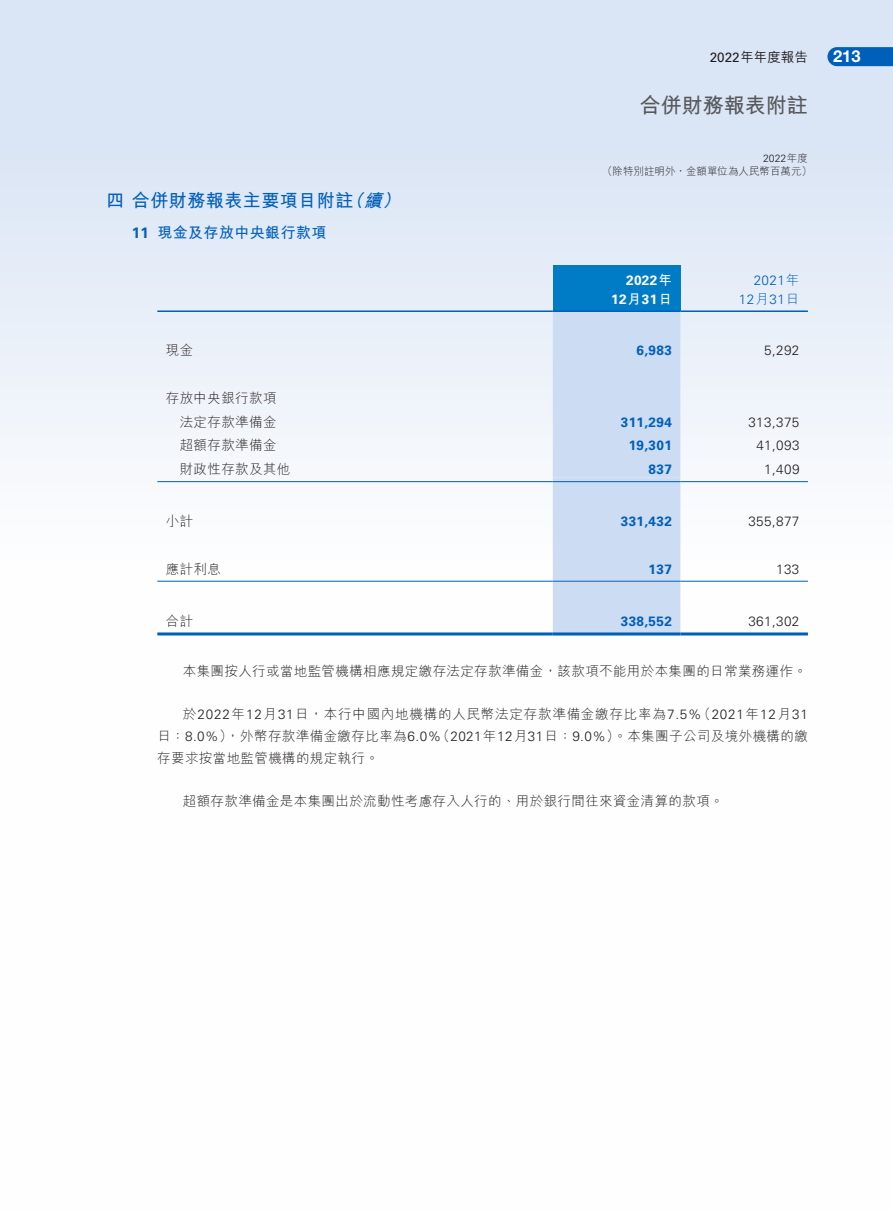
<style>
.page{position:relative;width:893px;height:1212px;background:#fff}
.page>*{position:absolute;margin:0;border:0;box-sizing:border-box;transform-origin:0 0}
.t1{font:700 21px "M Hei HK";color:#57585a}
.t2{font:700 18px "M Hei HK";letter-spacing:.03em;color:#005fb9}
.t3{font:700 16.5px "Helvetica Neue LT Std";color:#fff}
.t4{font:700 15px "M Hei HK";letter-spacing:.03em;color:#005fb9}
.t5{font:300 13.5px/21.8px "M Hei HK";letter-spacing:.03em;color:#231f20;text-align:right}
.t6{font:300 13.5px "Univers LT Std";letter-spacing:.03em;color:#231f20}
.t7{font:700 13.5px "Univers LT Std";letter-spacing:.03em;color:#005fb9}
.t8{font:700 13.5px/19.5px "Univers LT Std";letter-spacing:.03em;color:#fff;text-align:right}
.t9{font:300 13.5px/19.5px "Univers LT Std";letter-spacing:.03em;color:#005fb9;text-align:right}
.t10{font:500 13.5px "M Hei HK";color:#231f20}
.t11{font:300 10.5px "M Hei HK";color:#231f20}
.t12{font:300 10.5px "Univers LT Std";color:#231f20}
.s1{font-family:"Univers LT Std";font-weight:400}
.s2{font-style:italic}
.s3{font-family:"Univers LT Std"}
.s4{font-family:"M Hei HK"}
</style>
<div class="page">
<div style="left:0;top:0;width:893px;height:1212px;background:linear-gradient(to bottom,#dee8f6,#fff)"></div>
<svg style="left:827px;top:47px;width:66px;height:19px"></svg>
<div style="left:553px;top:265px;width:127px;height:46px;background:#007cc7"></div>
<div style="left:553px;top:312px;width:127px;height:320px;background:#ccdcf2"></div>
<hr style="left:157px;top:310px;width:396px;height:2px;background:#005fb9">
<hr style="left:553px;top:310px;width:127px;height:2px;background:#005fb9">
<hr style="left:680px;top:310px;width:128px;height:2px;background:#005fb9">
<hr style="left:157px;top:481px;width:396px;height:1px;background:#005fb9">
<hr style="left:553px;top:481px;width:127px;height:1px;background:#005fb9">
<hr style="left:680px;top:481px;width:128px;height:1px;background:#005fb9">
<hr style="left:157px;top:581px;width:396px;height:1px;background:#005fb9">
<hr style="left:553px;top:581px;width:127px;height:1px;background:#005fb9">
<hr style="left:680px;top:581px;width:128px;height:1px;background:#005fb9">
<hr style="left:157px;top:632px;width:396px;height:3px;background:#005fb9">
<hr style="left:553px;top:632px;width:127px;height:3px;background:#005fb9">
<hr style="left:680px;top:632px;width:128px;height:3px;background:#005fb9">
<p class="t10" style="left:710px;top:47px;width:100px"><span class="s1">2022</span>年年度報告</p>
<p class="t3" style="left:833px;top:46px;width:29px">213</p>
<h1 class="t1" style="left:640px;top:90px;width:170px">合併財務報表附註</h1>
<h2 class="t2" style="left:106px;top:188px;width:301px">四合併財務報表主要項目附註<span class="s2">（續）</span></h2>
<p class="t4" style="left:132px;top:221px;width:196px"><span class="s3">11</span> 現金及存放中央銀行款項</p>
<p class="t12" style="left:763px;top:152px;width:46px">2022<span class="s4">年度</span></p>
<p class="t11" style="left:602px;top:166px;width:211px">（除特別註明外，金額單位為人民幣百萬元）</p>
<p class="t8" style="left:611px;top:270px;width:62px">2022<span class="s4">年<br></span>12<span class="s4">月</span>31<span class="s4">日</span></p>
<p class="t9" style="left:739px;top:270px;width:62px">2021<span class="s4">年<br></span>12<span class="s4">月</span>31<span class="s4">日</span></p>
<p class="t5" style="left:166px;top:339px;width:29px">現金</p>
<p class="t7" style="left:637px;top:343px;width:37px">6,983</p>
<p class="t6" style="left:764px;top:342px;width:37px">5,292</p>
<p class="t5" style="left:166px;top:386px;width:112px;line-height:23.7px">存放中央銀行款項法定存款準備金</p>
<p class="t7" style="left:621px;top:414px;width:53px">311,294</p>
<p class="t6" style="left:748px;top:414px;width:53px">313,375</p>
<p class="t5" style="left:180px;top:434px;width:98px">超額存款準備金</p>
<p class="t7" style="left:629px;top:438px;width:45px">19,301</p>
<p class="t6" style="left:756px;top:437px;width:45px">41,093</p>
<p class="t5" style="left:180px;top:458px;width:112px">財政性存款及其他</p>
<p class="t7" style="left:649px;top:461px;width:25px">837</p>
<p class="t6" style="left:764px;top:461px;width:37px">1,409</p>
<p class="t5" style="left:166px;top:510px;width:29px">小計</p>
<p class="t7" style="left:621px;top:513px;width:53px">331,432</p>
<p class="t6" style="left:748px;top:513px;width:53px">355,877</p>
<p class="t5" style="left:166px;top:558px;width:57px">應計利息</p>
<p class="t7" style="left:649px;top:561px;width:25px">137</p>
<p class="t6" style="left:776px;top:561px;width:25px">133</p>
<p class="t5" style="left:166px;top:610px;width:29px">合計</p>
<p class="t7" style="left:621px;top:613px;width:53px">338,552</p>
<p class="t6" style="left:748px;top:613px;width:53px">361,302</p>
<p class="t5" style="left:183px;top:659px;width:626px">本集團按人行或當地監管機構相應規定繳存法定存款準備金，該款項不能用於本集團的日常業務運作。</p>
<p class="t5" style="left:157px;top:703px;width:652px;text-align:justify;text-indent:26px">於<span class="s3">2022</span>年<span class="s3">12</span>月<span class="s3">31</span>日，本行中國內地機構的人民幣法定存款準備金繳存比率為<span class="s3">7.5%</span>（<span class="s3">2021</span>年<span class="s3">12</span>月<span class="s3">31</span>日：<span class="s3">8.0%</span>），外幣存款準備金繳存比率為<span class="s3">6.0%</span>（<span class="s3">2021</span>年<span class="s3">12</span>月<span class="s3">31</span>日：<span class="s3">9.0%</span>）。本集團子公司及境外機構的繳存要求按當地監管機構的規定執行。</p>
<p class="t5" style="left:183px;top:790px;width:542px">超額存款準備金是本集團出於流動性考慮存入人行的、用於銀行間往來資金清算的款項。</p>
</div>
